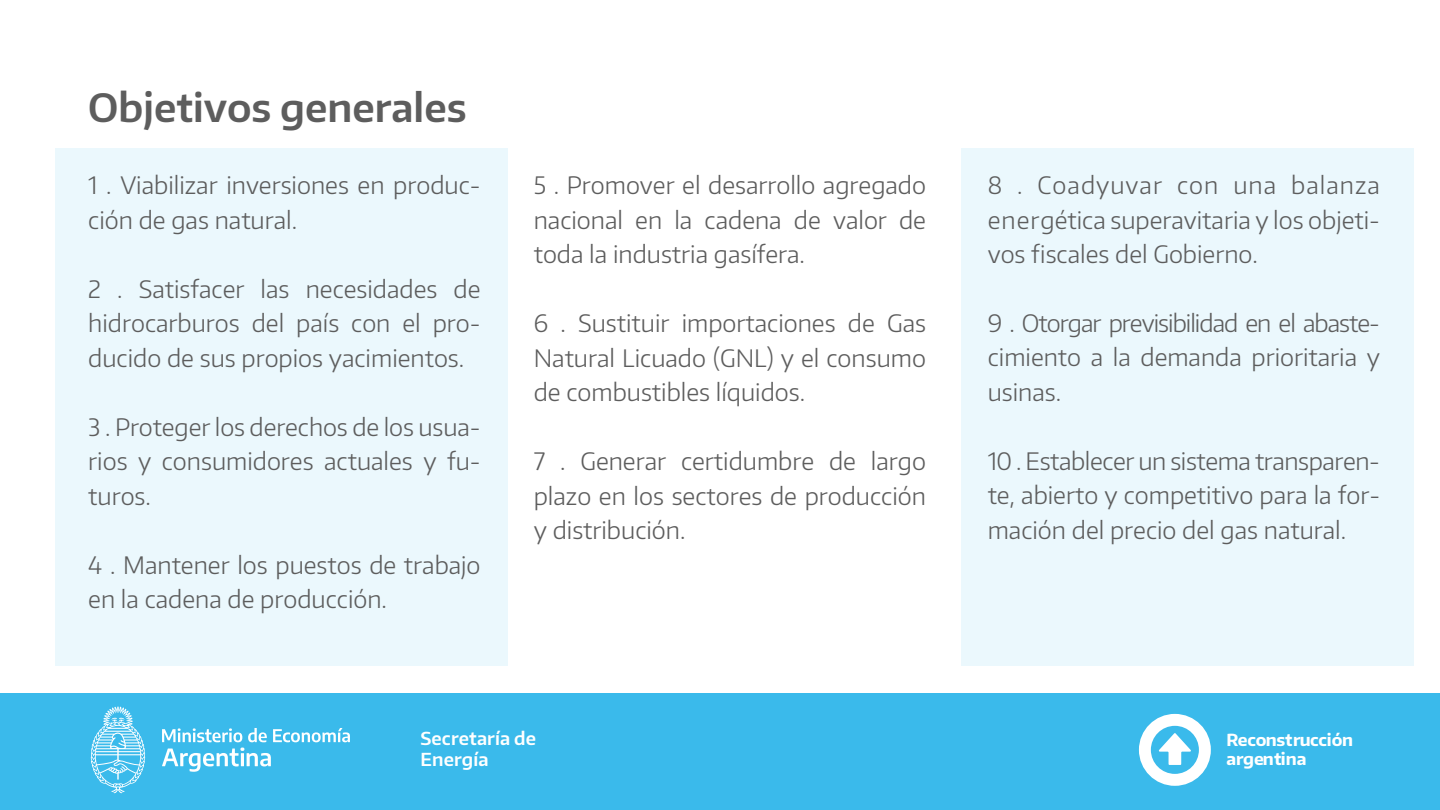
<style>
.page{position:relative;width:1440px;height:810px;background:#fff}
.page>*{position:absolute;margin:0;border:0;box-sizing:border-box;transform-origin:0 0}
.t1{font:600 39px "Encode Sans";color:#5d5d5d}
.t2{font:300 24px/34.5px "Encode Sans";color:#5d5d5d;text-align:justify}
.t3{font:600 17.85px/21.5px "Encode Sans";letter-spacing:.005em;color:#fff}
.t4{font:700 16.65px/19px "Encode Sans";letter-spacing:-.015em;color:#fff}
</style>
<div class="page">
<div style="left:0;top:693px;width:1440px;height:117px;background:#3abaeb"></div>
<svg style="left:91px;top:707px;width:54px;height:86px"></svg>
<svg style="left:162px;top:748px;width:109px;height:24px"></svg>
<svg style="left:162px;top:728px;width:80px;height:14px"></svg>
<svg style="left:248px;top:728px;width:19px;height:14px"></svg>
<svg style="left:273px;top:728px;width:77px;height:14px"></svg>
<svg style="left:1139px;top:714px;width:72px;height:72px"></svg>
<div style="left:55px;top:148px;width:452px;height:518px;background:#ebf8fd"></div>
<div style="left:962px;top:148px;width:452px;height:518px;background:#ebf8fd"></div>
<h1 class="t1" style="left:88px;top:81px;width:380px">Objetivos generales</h1>
<p class="t2" style="left:88px;top:167px;width:394px">1 . Viabilizar inversiones en produc&shy;ción de gas natural.</p>
<p class="t2" style="left:88px;top:271px;width:394px">2 . Satisfacer las necesidades de hidrocarburos del país con el pro&shy;ducido de sus propios yacimientos.</p>
<p class="t2" style="left:88px;top:409px;width:394px">3 . Proteger los derechos de los usua&shy;rios y consumidores actuales y fu&shy;turos.</p>
<p class="t2" style="left:88px;top:547px;width:394px">4 . Mantener los puestos de trabajo en la cadena de producción.</p>
<p class="t2" style="left:534px;top:167px;width:394px">5 . Promover el desarrollo agregado nacional en la cadena de valor de toda la industria gasífera.</p>
<p class="t2" style="left:534px;top:305px;width:394px">6 . Sustituir importaciones de Gas Natural Licuado (GNL) y el consumo de combustibles líquidos.</p>
<p class="t2" style="left:534px;top:443px;width:394px">7 . Generar certidumbre de largo plazo en los sectores de producción y distribución.</p>
<p class="t2" style="left:988px;top:167px;width:394px">8 . Coadyuvar con una balanza energética superavitaria y los objeti&shy;vos fiscales del Gobierno.</p>
<p class="t2" style="left:988px;top:305px;width:394px">9 . Otorgar previsibilidad en el abaste&shy;cimiento a la demanda prioritaria y usinas.</p>
<p class="t2" style="left:988px;top:443px;width:394px">10 . Establecer un sistema transparen&shy;te, abierto y competitivo para la for&shy;mación del precio del gas natural.</p>
<p class="t3" style="left:421px;top:727px;width:117px">Secretaría de<br>Energía</p>
<p class="t4" style="left:1227px;top:730px;width:128px">Reconstrucción argentina</p>
</div>
